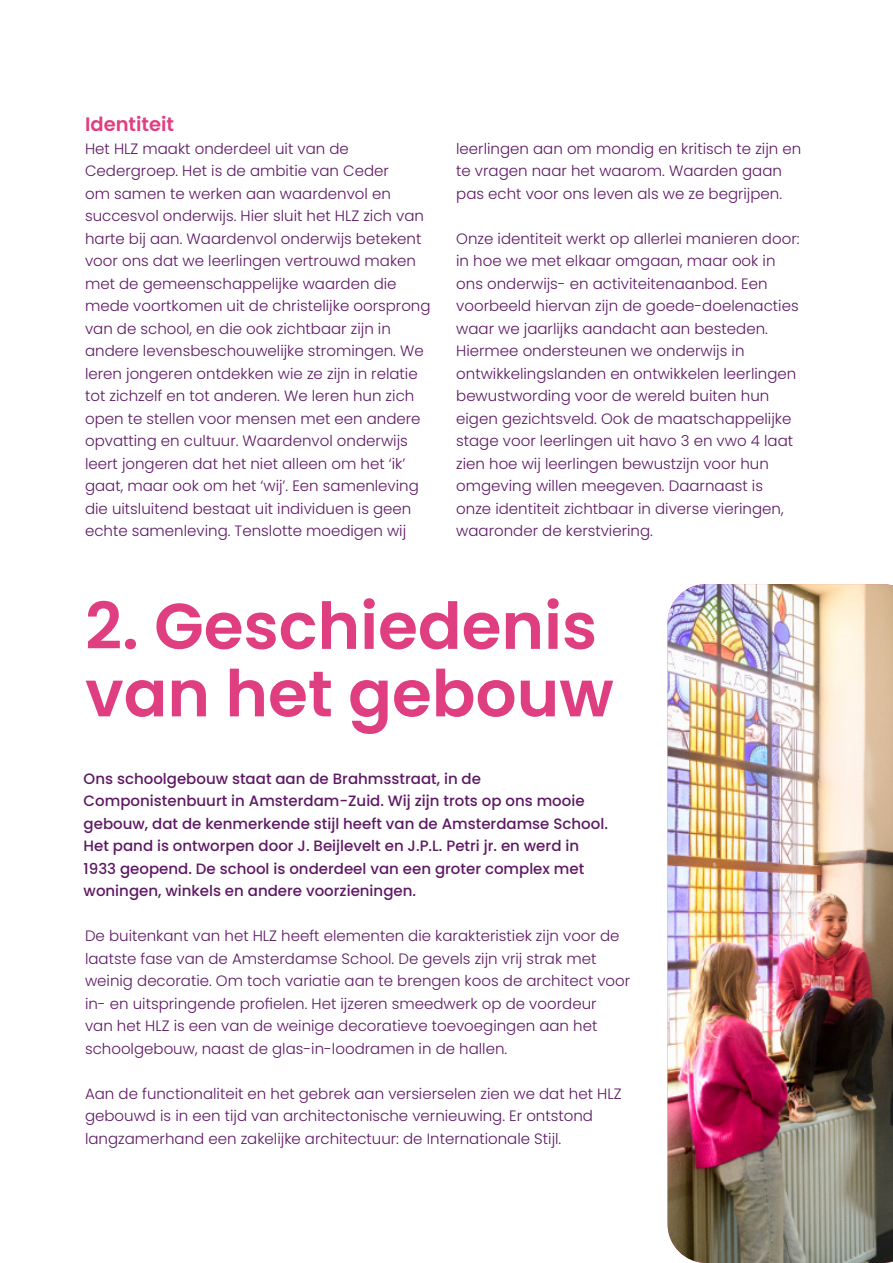
<style>
.page{position:relative;width:893px;height:1263px;background:#fff}
.page>*{position:absolute;margin:0;border:0;box-sizing:border-box;transform-origin:0 0}
.Kopje{font:600 64.5px "Poppins";color:#df3f81}
.Kopje-2{font:600 19.5px "Poppins";color:#df3f81}
.Kopje-3{font:300 15px/22.5px "Poppins";color:#5e1964}
.Kopje-4{font:500 15px/22.5px "Poppins";color:#5e1964}
</style>
<div class="page">
<img style="left:668px;top:584px;width:225px;height:679px">
<p class="Kopje-2" style="left:85px;top:113px;width:91px">Identiteit</p>
<p class="Kopje-3" style="left:85px;top:137px;width:347px">Het HLZ maakt onderdeel uit van de Cedergroep. Het is de ambitie van Ceder<br>om samen te werken aan waardenvol en succesvol onderwijs. Hier sluit het HLZ zich van harte bij aan. Waardenvol onderwijs betekent voor ons dat we leerlingen vertrouwd maken met de gemeenschappelijke waarden die mede voortkomen uit de christelijke oorsprong van de school, en die ook zichtbaar zijn in andere levensbeschouwelijke stromingen. We leren jongeren ontdekken wie ze zijn in relatie tot zichzelf en tot anderen. We leren hun zich open te stellen voor mensen met een andere opvatting en cultuur. Waardenvol onderwijs leert jongeren dat het niet alleen om het ‘ik’ gaat, maar ook om het ‘wij’. Een samenleving die uitsluitend bestaat uit individuen is geen echte samenleving. Tenslotte moedigen wij</p>
<p class="Kopje-3" style="left:456px;top:137px;width:347px">leerlingen aan om mondig en kritisch te zijn en te vragen naar het waarom. Waarden gaan pas echt voor ons leven als we ze begrijpen.</p>
<p class="Kopje-3" style="left:456px;top:227px;width:345px">Onze identiteit werkt op allerlei manieren door: in hoe we met elkaar omgaan, maar ook in ons onderwijs- en activiteitenaanbod. Een voorbeeld hiervan zijn de goede-doelenacties waar we jaarlijks aandacht aan besteden.<br>Hiermee ondersteunen we onderwijs in ontwikkelingslanden en ontwikkelen leerlingen bewustwording voor de wereld buiten hun eigen gezichtsveld. Ook de maatschappelijke stage voor leerlingen uit havo 3 en vwo 4 laat zien hoe wij leerlingen bewustzijn voor hun omgeving willen meegeven. Daarnaast is onze identiteit zichtbaar in diverse vieringen, waaronder de kerstviering.</p>
<p class="Kopje" style="left:85px;top:589px;width:514px">2. Geschiedenis</p>
<p class="Kopje" style="left:85px;top:656px;width:530px">van het gebouw</p>
<p class="Kopje-4" style="left:84px;top:767px;width:526px">Ons schoolgebouw staat aan de Brahmsstraat, in de Componistenbuurt in Amsterdam-Zuid. Wij zijn trots op ons mooie gebouw, dat de kenmerkende stijl heeft van de Amsterdamse School.<br>Het pand is ontworpen door J. Beijlevelt en J.P.L. Petri jr. en werd in 1933 geopend. De school is onderdeel van een groter complex met woningen, winkels en andere voorzieningen.</p>
<p class="Kopje-3" style="left:85px;top:925px;width:547px">De buitenkant van het HLZ heeft elementen die karakteristiek zijn voor de laatste fase van de Amsterdamse School. De gevels zijn vrij strak met weinig decoratie. Om toch variatie aan te brengen koos de architect voor in- en uitspringende profielen. Het ijzeren smeedwerk op de voordeur<br>van het HLZ is een van de weinige decoratieve toevoegingen aan het schoolgebouw, naast de glas-in-loodramen in de hallen.</p>
<p class="Kopje-3" style="left:85px;top:1082px;width:538px">Aan de functionaliteit en het gebrek aan versierselen zien we dat het HLZ gebouwd is in een tijd van architectonische vernieuwing. Er ontstond langzamerhand een zakelijke architectuur: de Internationale Stijl.</p>
</div>
